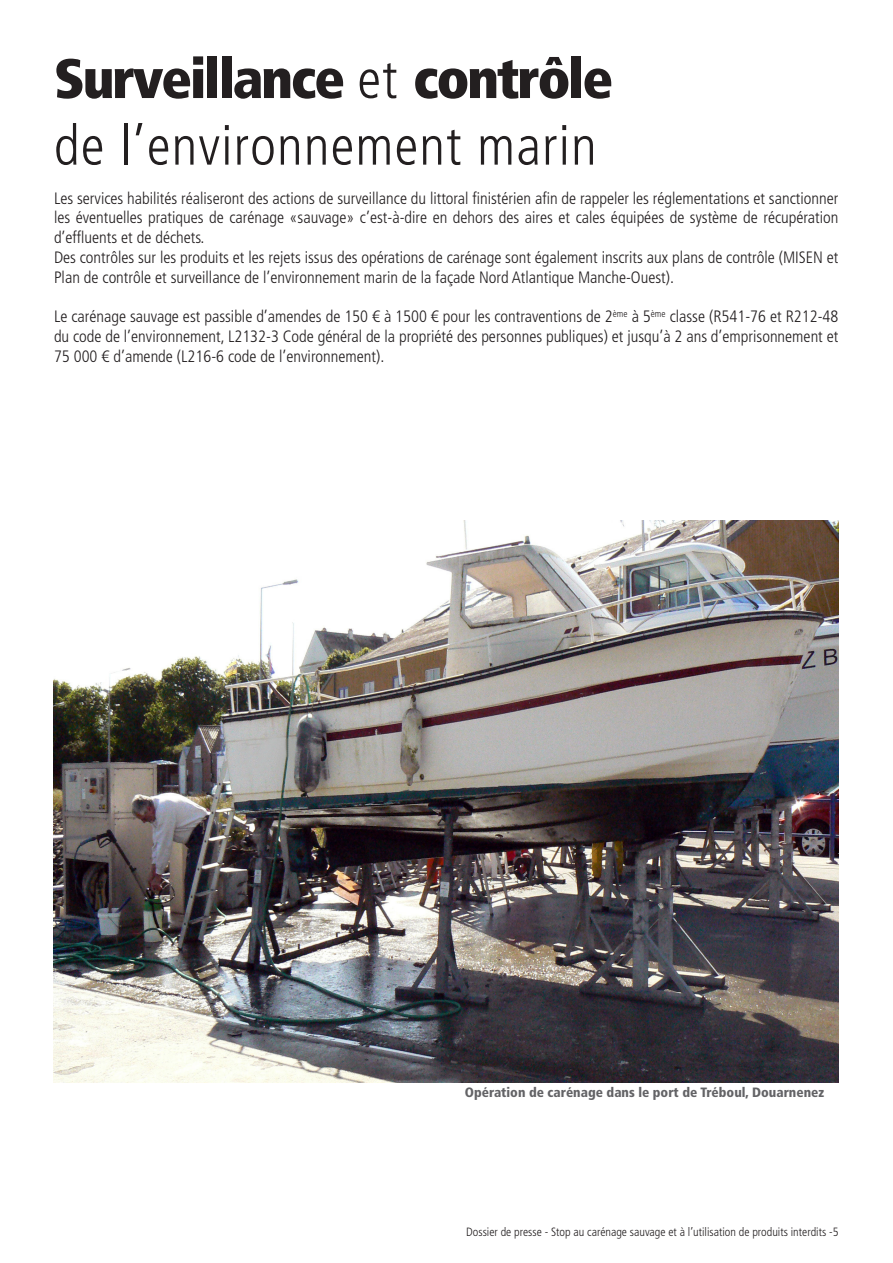
<style>
.page{position:relative;width:893px;height:1263px;background:#fff}
.page>*{position:absolute;margin:0;border:0;box-sizing:border-box;transform-origin:0 0}
.t1{font:300 condensed 55.5px/66.6px "Frutiger";letter-spacing:.02em;color:#231f20}
.t2{font:300 condensed 16.5px/19.8px "Frutiger";color:#231f20;text-align:justify}
.t3{font:900 condensed 13.5px "Frutiger";color:#636366}
.t4{font:300 condensed 12px "Frutiger";color:#231f20}
.s1{font-weight:900}
</style>
<div class="page">
<img style="left:54px;top:521px;width:784px;height:561px">
<p class="t1" style="left:54px;top:46px;width:561px"><span class="s1">Surveillance</span> et <span class="s1">contrôle </span>de l’environnement marin</p>
<p class="t2" style="left:54px;top:188px;width:786px">Les services habilités réaliseront des actions de surveillance du littoral finistérien afin de rappeler les réglementations et sanctionner les éventuelles pratiques de carénage «sauvage» c’est-à-dire en dehors des aires et cales équipées de système de récupération d’effluents et de déchets.</p>
<p class="t2" style="left:54px;top:248px;width:786px">Des contrôles sur les produits et les rejets issus des opérations de carénage sont également inscrits aux plans de contrôle (MISEN et<br>Plan de contrôle et surveillance de l’environnement marin de la façade Nord Atlantique Manche-Ouest).</p>
<p class="t2" style="left:54px;top:307px;width:786px">Le carénage sauvage est passible d’amendes de 150 € à 1500 € pour les contraventions de 2<sup>ème</sup> à 5<sup>ème</sup> classe (R541-76 et R212-48 du code de l’environnement, L2132-3 Code général de la propriété des personnes publiques) et jusqu’à 2 ans d’emprisonnement et 75 000 € d’amende (L216-6 code de l’environnement).</p>
<p class="t3" style="left:465px;top:1084px;width:361px">Opération de carénage dans le port de Tréboul, Douarnenez</p>
<p class="t4" style="left:466px;top:1225px;width:374px">Dossier de presse - Stop au carénage sauvage et à l’utilisation de produits interdits -5</p>
</div>
